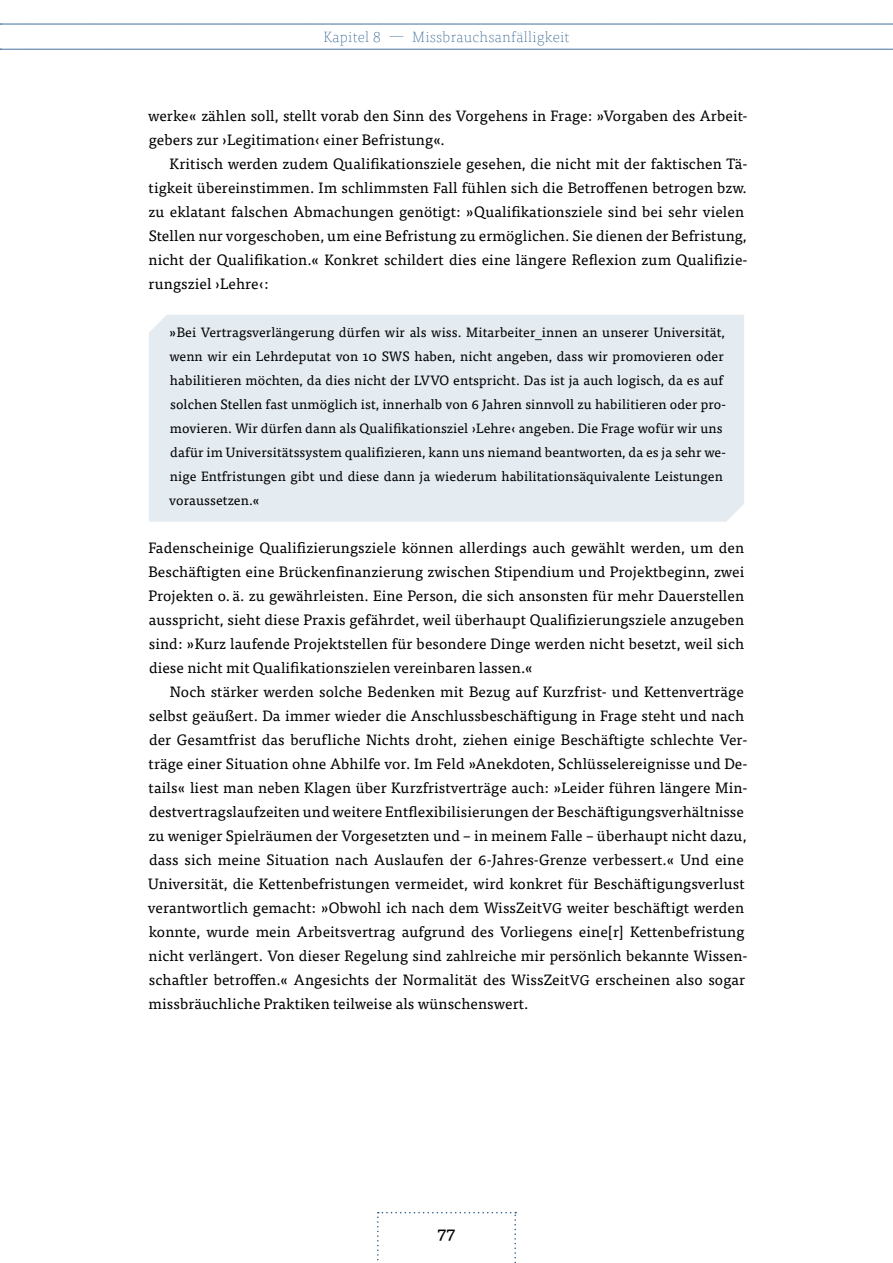
<style>
.page{position:relative;width:893px;height:1263px;background:#fff}
.page>*{position:absolute;margin:0;border:0;box-sizing:border-box;transform-origin:0 0}
.t1{font:18px "Tisa Pro";color:#000}
.A2{font:15px/24px "Tisa Pro";letter-spacing:.01em;color:#000}
.A1__Master{font:15px/24px "Tisa Pro";letter-spacing:.01em;color:#000;text-align:justify}
.t2{font:100 15px "Tisa Pro";letter-spacing:.02em;color:#21578a}
.Zitat{font:13.5px/24px "Tisa Pro";letter-spacing:.01em;color:#000}
.s1{font-size:14.1px}
</style>
<div class="page">
<svg style="left:377px;top:1212px;width:139px;height:51px"></svg>
<svg style="left:0;top:24px;width:893px;height:1px"></svg>
<svg style="left:0;top:49px;width:893px;height:1px"></svg>
<div style="left:149px;top:315px;width:595px;height:207px;background:#e4ebf1"></div>
<p class="t2" style="left:323px;top:27px;width:248px">Kapitel 8 — Missbrauchsanfälligkeit</p>
<p class="A2" style="left:148px;top:103px;width:601px">werke« zählen soll, stellt vorab den Sinn des Vorgehens in Frage: »Vorgaben des Arbeit&shy;gebers zur ›Legitimation‹ einer Befristung«.</p>
<p class="A2" style="left:148px;top:151px;width:601px;text-indent:21px">Kritisch werden zudem Qualifikationsziele gesehen, die nicht mit der faktischen Tä&shy;tigkeit übereinstimmen. Im schlimmsten Fall fühlen sich die Betroffenen betrogen bzw. zu eklatant falschen Abmachungen genötigt: »Qualifikationsziele sind bei sehr vielen Stellen nur vorgeschoben, um eine Befristung zu ermöglichen. Sie dienen der Befristung, nicht der Qualifikation.« Konkret schildert dies eine längere Reflexion zum Qualifizie&shy;rungsziel ›Lehre‹:</p>
<p class="Zitat" style="left:169px;top:320px;width:558px">»Bei Vertragsverlängerung dürfen wir als wiss. Mitarbeiter_innen an unserer Universität, wenn wir ein Lehrdeputat von 10 SWS haben, nicht angeben, dass wir promovieren oder habilitieren möchten, da dies nicht der LVVO entspricht. Das ist ja auch logisch, da es auf solchen Stellen fast unmöglich ist, innerhalb von 6 Jahren sinnvoll zu habilitieren oder pro&shy;movieren. Wir dürfen dann als Qualifikationsziel ›Lehre‹ angeben. Die Frage wofür wir uns dafür im Universitätssystem qualifizieren, kann uns niemand beantworten, da es ja sehr we&shy;nige Entfristungen gibt und diese dann ja wiederum habilitationsäquivalente Leistungen voraussetzen.«</p>
<p class="A1__Master" style="left:148px;top:535px;width:597px">Fadenscheinige Qualifizierungsziele können allerdings auch gewählt werden, um den Beschäftigten eine Brückenfinanzierung zwischen Stipendium und Projektbeginn, zwei Projekten o. ä. zu gewährleisten. Eine Person, die sich ansonsten für mehr Dauerstellen ausspricht, sieht diese Praxis gefährdet, weil überhaupt Qualifizierungsziele anzugeben sind: »Kurz laufende Projektstellen für besondere Dinge werden nicht besetzt, weil sich diese nicht mit Qualifikationszielen vereinbaren lassen.«</p>
<p class="A2" style="left:148px;top:679px;width:601px;text-indent:22px">Noch stärker werden solche Bedenken mit Bezug auf Kurzfrist- und Kettenverträge selbst geäußert. Da immer wieder die Anschlussbeschäftigung in Frage steht und nach der Gesamtfrist das berufliche Nichts droht, ziehen einige Beschäftigte schlechte Ver&shy;träge einer Situation ohne Abhilfe vor. Im Feld »Anekdoten, Schlüsselereignisse und De&shy;tails« liest man neben Klagen über Kurzfristverträge auch: »Leider führen längere Min&shy;destvertragslaufzeiten und weitere Entflexibilisierungen der Beschäftigungsverhältnisse zu weniger Spielräumen der Vorgesetzten und – in meinem Falle – überhaupt nicht dazu, dass sich meine Situation nach Auslaufen der 6-Jahres-Grenze verbessert.« Und eine Universität, die Kettenbefristungen vermeidet, wird konkret für Beschäftigungsverlust verantwortlich gemacht: »Obwohl ich nach dem WissZeit<span class="s1">VG</span> weiter beschäftigt werden konnte, wurde mein Arbeitsvertrag aufgrund des Vorliegens eine[r] Kettenbefristung nicht verlängert. Von dieser Regelung sind zahlreiche mir persönlich bekannte Wissen&shy;schaftler betroffen.« Angesichts der Normalität des WissZeit<span class="s1">VG</span> erscheinen also sogar missbräuchliche Praktiken teilweise als wünschenswert.</p>
<p class="t1" style="left:438px;top:1219px;width:19px">77</p>
</div>
